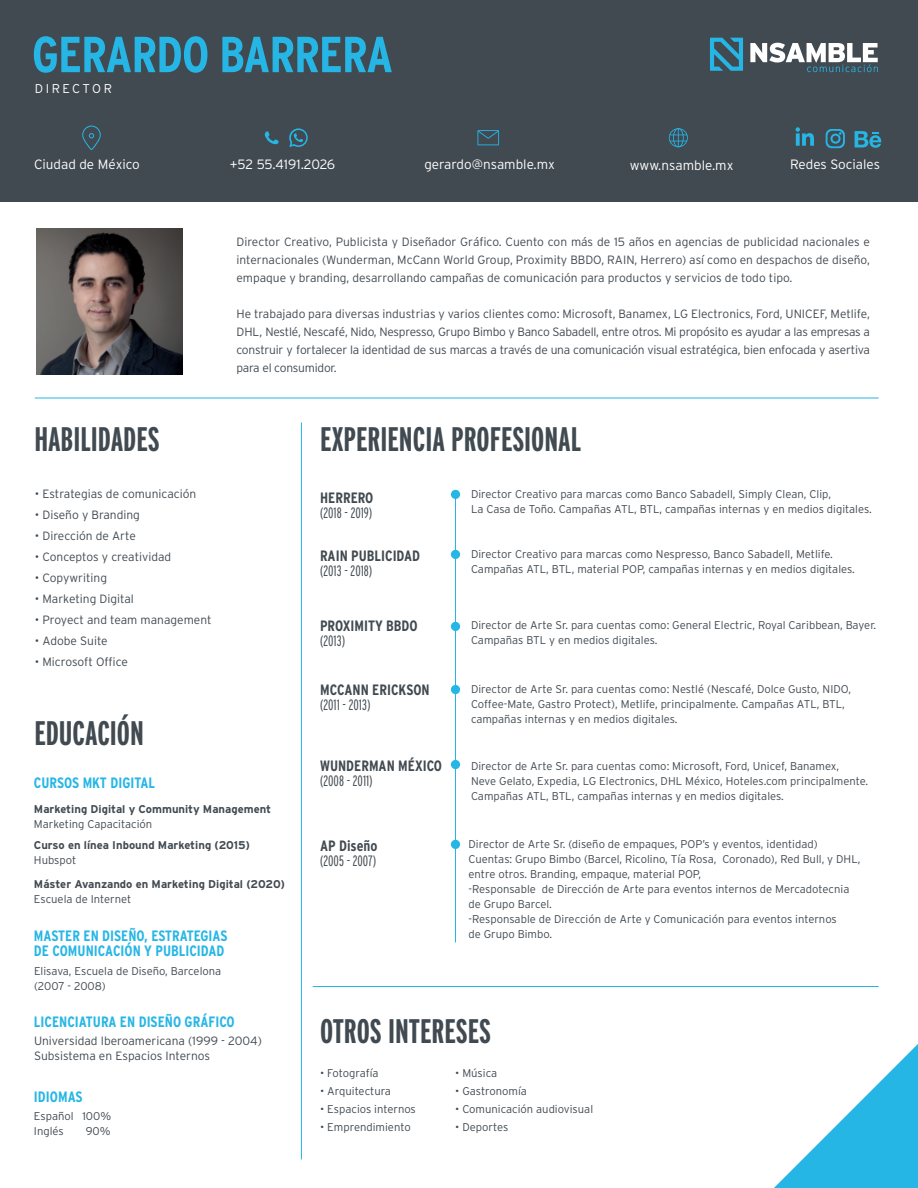
<style>
.page{position:relative;width:918px;height:1188px;background:#fff}
.page>*{position:absolute;margin:0;border:0;box-sizing:border-box;transform-origin:0 0}
.t1{font:700 condensed 50.55px "Interstate";letter-spacing:-.02em;color:#26b6e6}
.t2{font:700 extra-condensed 34.05px "Interstate";color:#414a51}
.t3{font:700 condensed 15px/15px "Interstate";color:#26b6e6}
.t4{font:700 condensed 15px "Interstate";color:#414a51}
.t5{font:300 extra-condensed 15px "Interstate";color:#414a51}
.t6{font:300 13.5px "Interstate";color:#fff}
.t7{font:300 12.75px "Interstate";letter-spacing:.2em;color:#fff}
.t8{font:300 12px/18px "Interstate";color:#414a51;text-align:justify}
.t9{font:300 11.25px/15px "Interstate";color:#414a51}
.t10{font:700 11.25px "Interstate";color:#414a51}
</style>
<div class="page">
<div style="left:0;top:0;width:918px;height:202px;background:#414a51"></div>
<img style="left:36px;top:229px;width:146px;height:146px">
<hr style="left:35px;top:398px;width:844px;height:1px;background:#26b6e6">
<hr style="left:313px;top:986px;width:566px;height:1px;background:#26b6e6">
<hr style="left:301px;top:422px;width:1px;height:737px;background:#26b6e6">
<hr style="left:455px;top:495px;width:1px;height:447px;background:#26b6e6">
<svg style="left:289px;top:128px;width:19px;height:19px"></svg>
<svg style="left:264px;top:131px;width:15px;height:14px"></svg>
<svg style="left:826px;top:129px;width:19px;height:19px"></svg>
<svg style="left:796px;top:127px;width:18px;height:19px"></svg>
<svg style="left:669px;top:128px;width:19px;height:19px"></svg>
<svg style="left:477px;top:130px;width:22px;height:15px"></svg>
<svg style="left:82px;top:126px;width:19px;height:24px"></svg>
<div style="left:451px;top:840px;width:9px;height:9px;background:#26b6e6;border-radius:50%"></div>
<div style="left:451px;top:760px;width:9px;height:9px;background:#26b6e6;border-radius:50%"></div>
<div style="left:451px;top:685px;width:9px;height:9px;background:#26b6e6;border-radius:50%"></div>
<div style="left:451px;top:622px;width:9px;height:9px;background:#26b6e6;border-radius:50%"></div>
<div style="left:451px;top:550px;width:9px;height:9px;background:#26b6e6;border-radius:50%"></div>
<div style="left:451px;top:490px;width:9px;height:9px;background:#26b6e6;border-radius:50%"></div>
<svg style="left:750px;top:43px;width:128px;height:29px"></svg>
<svg style="left:710px;top:38px;width:33px;height:33px"></svg>
<svg style="left:855px;top:131px;width:27px;height:17px"></svg>
<svg style="left:774px;top:1044px;width:144px;height:144px"></svg>
<h1 class="t1" style="left:32px;top:26px;width:363px">GERARDO BARRERA</h1>
<p class="t7" style="left:35px;top:81px;width:79px">DIRECTOR</p>
<p class="t6" style="left:34px;top:157px;width:107px">Ciudad de México</p>
<p class="t6" style="left:230px;top:157px;width:107px">+52 55.4191.2026</p>
<p class="t6" style="left:424px;top:157px;width:132px">gerardo@nsamble.mx</p>
<p class="t6" style="left:630px;top:157px;width:105px">www.nsamble.mx</p>
<p class="t6" style="left:790px;top:157px;width:92px">Redes Sociales</p>
<p class="t8" style="left:236px;top:232px;width:635px">Director Creativo, Publicista y Diseñador Gráfico. Cuento con más de 15 años en agencias de publicidad nacionales e internacionales (Wunderman, McCann World Group, Proximity BBDO, RAIN, Herrero) así como en despachos de diseño, empaque y branding, desarrollando campañas de comunicación para productos y servicios de todo tipo.</p>
<p class="t8" style="left:236px;top:304px;width:635px">He trabajado para diversas industrias y varios clientes como: Microsoft, Banamex, LG Electronics, Ford, UNICEF, Metlife, DHL, Nestlé, Nescafé, Nido, Nespresso, Grupo Bimbo y Banco Sabadell, entre otros. Mi propósito es ayudar a las empresas a construir y fortalecer la identidad de sus marcas a través de una comunicación visual estratégica, bien enfocada y asertiva para el consumidor.</p>
<h2 class="t2" style="left:34px;top:421px;width:127px">HABILIDADES</h2>
<h2 class="t2" style="left:320px;top:421px;width:263px">EXPERIENCIA PROFESIONAL</h2>
<p class="t8" style="left:35px;top:485px;width:163px">• Estrategias de comunicación</p>
<p class="t8" style="left:35px;top:506px;width:107px">• Diseño y Branding</p>
<p class="t8" style="left:35px;top:527px;width:103px">• Dirección de Arte</p>
<p class="t8" style="left:35px;top:548px;width:138px">• Conceptos y creatividad</p>
<p class="t8" style="left:35px;top:569px;width:74px">• Copywriting</p>
<p class="t8" style="left:35px;top:590px;width:101px">• Marketing Digital</p>
<p class="t8" style="left:35px;top:611px;width:178px">• Proyect and team management</p>
<p class="t8" style="left:35px;top:632px;width:74px">• Adobe Suite</p>
<p class="t8" style="left:35px;top:653px;width:95px">• Microsoft Office</p>
<h2 class="t2" style="left:34px;top:715px;width:111px">EDUCACIÓN</h2>
<h3 class="t3" style="left:34px;top:776px;width:123px">CURSOS MKT DIGITAL</h3>
<p class="t10" style="left:34px;top:803px;width:239px">Marketing Digital y Community Management</p>
<p class="t9" style="left:34px;top:817px;width:120px">Marketing Capacitación</p>
<p class="t10" style="left:34px;top:839px;width:218px">Curso en línea Inbound Marketing (2015)</p>
<p class="t9" style="left:34px;top:853px;width:44px">Hubspot</p>
<p class="t10" style="left:34px;top:878px;width:252px">Máster Avanzando en Marketing Digital (2020)</p>
<p class="t9" style="left:34px;top:892px;width:99px">Escuela de Internet</p>
<h3 class="t3" style="left:34px;top:928px;width:195px">MASTER EN DISEÑO, ESTRATEGIAS<br>DE COMUNICACIÓN Y PUBLICIDAD</h3>
<p class="t9" style="left:34px;top:963px;width:189px">Elisava, Escuela de Diseño, Barcelona (2007 - 2008)</p>
<h3 class="t3" style="left:34px;top:1015px;width:202px">LICENCIATURA EN DISEÑO GRÁFICO</h3>
<p class="t8" style="left:34px;top:1033px;width:229px;line-height:15px">Universidad Iberoamericana (1999 - 2004)<br>Subsistema en Espacios Internos</p>
<h3 class="t3" style="left:34px;top:1089px;width:50px">IDIOMAS</h3>
<p class="t9" style="left:34px;top:1108px;width:79px">Español 100%<br>Inglés</p>
<p class="t9" style="left:86px;top:1123px;width:26px">90%</p>
<h3 class="t4" style="left:320px;top:489px;width:55px">HERRERO</h3>
<h3 class="t5" style="left:320px;top:504px;width:54px">(2018 - 2019)</h3>
<h3 class="t4" style="left:320px;top:547px;width:102px">RAIN PUBLICIDAD</h3>
<h3 class="t5" style="left:320px;top:562px;width:54px">(2013 - 2018)</h3>
<h3 class="t4" style="left:320px;top:617px;width:99px">PROXIMITY BBDO</h3>
<h3 class="t5" style="left:320px;top:632px;width:26px">(2013)</h3>
<h3 class="t4" style="left:320px;top:681px;width:111px">MCCANN ERICKSON</h3>
<h3 class="t5" style="left:320px;top:696px;width:52px">(2011 - 2013)</h3>
<h3 class="t4" style="left:320px;top:757px;width:123px">WUNDERMAN MÉXICO</h3>
<h3 class="t5" style="left:320px;top:772px;width:54px">(2008 - 2011)</h3>
<h3 class="t4" style="left:320px;top:837px;width:59px">AP Diseño</h3>
<h3 class="t5" style="left:320px;top:852px;width:58px">(2005 - 2007)</h3>
<p class="t9" style="left:471px;top:487px;width:402px">Director Creativo para marcas como Banco Sabadell, Simply Clean, Clip,<br>La Casa de Toño. Campañas ATL, BTL, campañas internas y en medios digitales.</p>
<p class="t9" style="left:471px;top:547px;width:385px">Director Creativo para marcas como Nespresso, Banco Sabadell, Metlife.<br>Campañas ATL, BTL, material POP, campañas internas y en medios digitales.</p>
<p class="t9" style="left:471px;top:618px;width:407px">Director de Arte Sr. para cuentas como: General Electric, Royal Caribbean, Bayer.<br>Campañas BTL y en medios digitales.</p>
<p class="t9" style="left:471px;top:682px;width:382px">Director de Arte Sr. para cuentas como: Nestlé (Nescafé, Dolce Gusto, NIDO,<br>Coffee-Mate, Gastro Protect), Metlife, principalmente. Campañas ATL, BTL, campañas internas y en medios digitales.</p>
<p class="t9" style="left:471px;top:758px;width:399px">Director de Arte Sr. para cuentas como: Microsoft, Ford, Unicef, Banamex,<br>Neve Gelato, Expedia, LG Electronics, DHL México, Hoteles.com principalmente.<br>Campañas ATL, BTL, campañas internas y en medios digitales.</p>
<p class="t9" style="left:469px;top:837px;width:394px">Director de Arte Sr. (diseño de empaques, POP’s y eventos, identidad)<br>Cuentas: Grupo Bimbo (Barcel, Ricolino, Tía Rosa, Coronado), Red Bull, y DHL, entre otros. Branding, empaque, material POP,<br>-Responsable de Dirección de Arte para eventos internos de Mercadotecnia de Grupo Barcel.<br>-Responsable de Dirección de Arte y Comunicación para eventos internos<br>de Grupo Bimbo.</p>
<h2 class="t2" style="left:320px;top:1012px;width:172px">OTROS INTERESES</h2>
<p class="t9" style="left:320px;top:1066px;width:60px">• Fotografía</p>
<p class="t9" style="left:320px;top:1084px;width:72px">• Arquitectura</p>
<p class="t9" style="left:320px;top:1102px;width:97px">• Espacios internos</p>
<p class="t9" style="left:320px;top:1120px;width:92px">• Emprendimiento</p>
<p class="t9" style="left:455px;top:1066px;width:43px">• Música</p>
<p class="t9" style="left:455px;top:1084px;width:73px">• Gastronomía</p>
<p class="t9" style="left:455px;top:1102px;width:139px">• Comunicación audiovisual</p>
<p class="t9" style="left:455px;top:1120px;width:55px">• Deportes</p>
</div>
